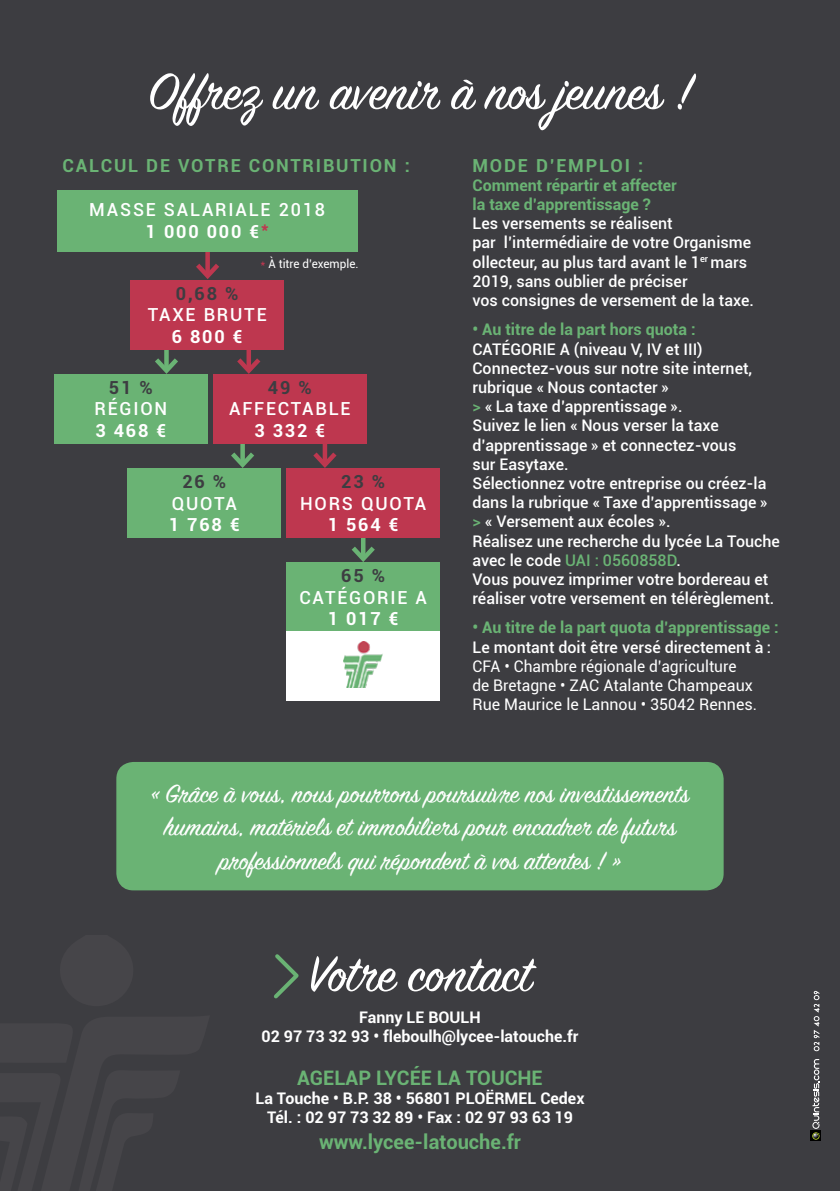
<style>
.page{position:relative;width:840px;height:1191px;background:#fff}
.page>*{position:absolute;margin:0;border:0;box-sizing:border-box;transform-origin:0 0}
.t1{font:56px "Sign Painter House Script";color:#fff}
.t2{font:28px/33.6px "Sign Painter House Script";color:#fff;text-align:center}
.t3{font:700 20px "Roboto";color:#6ab374}
.t4{font:500 18px/21.6px "Roboto";letter-spacing:.1em;color:#fff;text-align:center}
.t5{font:700 18px "Roboto";letter-spacing:.1em;color:#6ab374}
.t6{font:700 18px "Roboto";letter-spacing:.1em;color:#fff}
.t7{font:700 18px "Roboto";letter-spacing:.1em;color:#3d3d41}
.t8{font:500 16px/19.2px "Roboto";color:#fff}
.t9{font:700 16px/19.2px "Roboto";color:#fff;text-align:center}
.t10{font:700 16px/19.2px "Roboto";color:#6ab374}
.t11{font:16px/19.2px "Roboto";color:#fff}
.t12{font:12px "Roboto";color:#fff}
.s1{color:#6ab374}
.s2{font-weight:700}
.s3{color:#be374f}
</style>
<div class="page">
<hr style="left:839px;top:0;width:1px;height:1191px;background:#3d3d41">
<div style="left:0;top:0;width:839px;height:1191px;background:#3d3d41"></div>
<div style="left:116px;top:762px;width:607px;height:128px;background:#6ab374;border-radius:17px"></div>
<div style="left:205px;top:251px;width:5px;height:25px;background:#be374f"></div>
<svg style="left:196px;top:259px;width:23px;height:20px"></svg>
<div style="left:246px;top:346px;width:5px;height:24px;background:#be374f"></div>
<svg style="left:237px;top:353px;width:24px;height:21px"></svg>
<div style="left:322px;top:440px;width:5px;height:25px;background:#be374f"></div>
<svg style="left:313px;top:447px;width:24px;height:21px"></svg>
<svg style="left:361px;top:537px;width:4px;height:5px"></svg>
<svg style="left:351px;top:542px;width:24px;height:20px"></svg>
<svg style="left:164px;top:349px;width:5px;height:4px"></svg>
<svg style="left:155px;top:353px;width:23px;height:21px"></svg>
<svg style="left:240px;top:443px;width:5px;height:4px"></svg>
<svg style="left:231px;top:447px;width:23px;height:21px"></svg>
<div style="left:57px;top:190px;width:300px;height:61px;background:#6ab374"></div>
<div style="left:130px;top:280px;width:153px;height:69px;background:#be374f"></div>
<div style="left:54px;top:374px;width:153px;height:69px;background:#6ab374"></div>
<div style="left:128px;top:468px;width:153px;height:69px;background:#6ab374"></div>
<div style="left:213px;top:374px;width:153px;height:69px;background:#be374f"></div>
<div style="left:286px;top:468px;width:153px;height:69px;background:#be374f"></div>
<div style="left:286px;top:562px;width:153px;height:70px;background:#6ab374"></div>
<div style="left:286px;top:631px;width:153px;height:70px;background:#fff"></div>
<svg style="left:274px;top:954px;width:25px;height:45px"></svg>
<svg style="left:810px;top:1130px;width:10px;height:11px"></svg>
<svg style="left:811px;top:1059px;width:8px;height:80px"></svg>
<svg style="left:813px;top:991px;width:6px;height:60px"></svg>
<img style="left:343px;top:641px;width:40px;height:46px">
<h1 class="t1" style="left:148px;top:57px;width:545px">Offrez un avenir à nos jeunes !</h1>
<p class="t5" style="left:472px;top:153px;width:172px">MODE D’EMPLOI :</p>
<p class="t10" style="left:472px;top:175px;width:206px">Comment répartir et affecter la taxe d’apprentissage ?</p>
<p class="t8" style="left:472px;top:213px;width:283px">Les versements se réalisent<br>par l’intermédiaire de votre Organisme ollecteur, au plus tard avant le 1<sup>er</sup> mars 2019, sans oublier de préciser<br>vos consignes de versement de la taxe.</p>
<p class="t10" style="left:472px;top:319px;width:224px">• Au titre de la part hors quota :</p>
<p class="t8" style="left:472px;top:339px;width:309px">CATÉGORIE A (niveau V, IV et III)<br>Connectez-vous sur notre site internet, rubrique « Nous contacter »<br><span class="s1">&gt;</span> « La taxe d’apprentissage ».<br>Suivez le lien « Nous verser la taxe d’apprentissage » et connectez-vous<br>sur Easytaxe.<br>Sélectionnez votre entreprise ou créez-la dans la rubrique « Taxe d’apprentissage »<br><span class="s1">&gt;</span> « Versement aux écoles ».<br>Réalisez une recherche du lycée La Touche avec le code <span class="s1">UAI : 0560858D</span>.<br>Vous pouvez imprimer votre bordereau et réaliser votre versement en télérèglement.</p>
<p class="t10" style="left:472px;top:617px;width:307px">• Au titre de la part quota d’apprentissage :</p>
<p class="t8" style="left:472px;top:637px;width:300px">Le montant doit être versé directement à :</p>
<p class="t11" style="left:472px;top:656px;width:286px">CFA • Chambre régionale d’agriculture de Bretagne • ZAC Atalante Champeaux<br>Rue Maurice le Lannou • 35042 Rennes.</p>
<p class="t5" style="left:63px;top:153px;width:348px">CALCUL DE VOTRE CONTRIBUTION :</p>
<p class="t4" style="left:89px;top:198px;width:237px">MASSE SALARIALE 2018<br><span class="s2">1 000 000 €</span><sup>*</sup></p>
<p class="t12" style="left:260px;top:255px;width:99px"><span class="s3">*</span> À titre d’exemple.</p>
<p class="t7" style="left:176px;top:281px;width:64px">0,68 %</p>
<p class="t4" style="left:148px;top:303px;width:120px">TAXE BRUTE</p>
<p class="t6" style="left:171px;top:324px;width:72px">6 800 €</p>
<p class="t7" style="left:109px;top:375px;width:45px">51 %</p>
<p class="t4" style="left:94px;top:397px;width:74px">RÉGION</p>
<p class="t6" style="left:95px;top:418px;width:72px">3 468 €</p>
<p class="t7" style="left:182px;top:469px;width:45px">26 %</p>
<p class="t4" style="left:172px;top:492px;width:67px">QUOTA</p>
<p class="t6" style="left:169px;top:512px;width:72px">1 768 €</p>
<p class="t7" style="left:268px;top:375px;width:45px">49 %</p>
<p class="t4" style="left:229px;top:397px;width:123px">AFFECTABLE</p>
<p class="t6" style="left:254px;top:418px;width:72px">3 332 €</p>
<p class="t7" style="left:341px;top:469px;width:45px">23 %</p>
<p class="t4" style="left:300px;top:492px;width:128px">HORS QUOTA</p>
<p class="t6" style="left:327px;top:512px;width:72px">1 564 €</p>
<p class="t7" style="left:341px;top:563px;width:45px">65 %</p>
<p class="t4" style="left:299px;top:586px;width:129px">CATÉGORIE A</p>
<p class="t6" style="left:327px;top:606px;width:72px">1 017 €</p>
<h2 class="t2" style="left:151px;top:779px;width:539px">« Grâce à vous, nous pourrons poursuivre nos investissements humains, matériels et immobiliers pour encadrer de futurs professionnels qui répondent à vos attentes ! »</h2>
<h1 class="t1" style="left:308px;top:939px;width:224px">Votre contact</h1>
<p class="t9" style="left:261px;top:1006px;width:318px">Fanny LE BOULH<br>02 97 73 32 93 • fleboulh@lycee-latouche.fr</p>
<p class="t3" style="left:297px;top:1063px;width:247px">AGELAP LYCÉE LA TOUCHE</p>
<p class="t9" style="left:255px;top:1088px;width:330px">La Touche • B.P. 38 • 56801 PLOËRMEL Cedex<br>Tél. : 02 97 73 32 89 • Fax : 02 97 93 63 19</p>
<p class="t3" style="left:319px;top:1128px;width:203px">www.lycee-latouche.fr</p>
</div>
